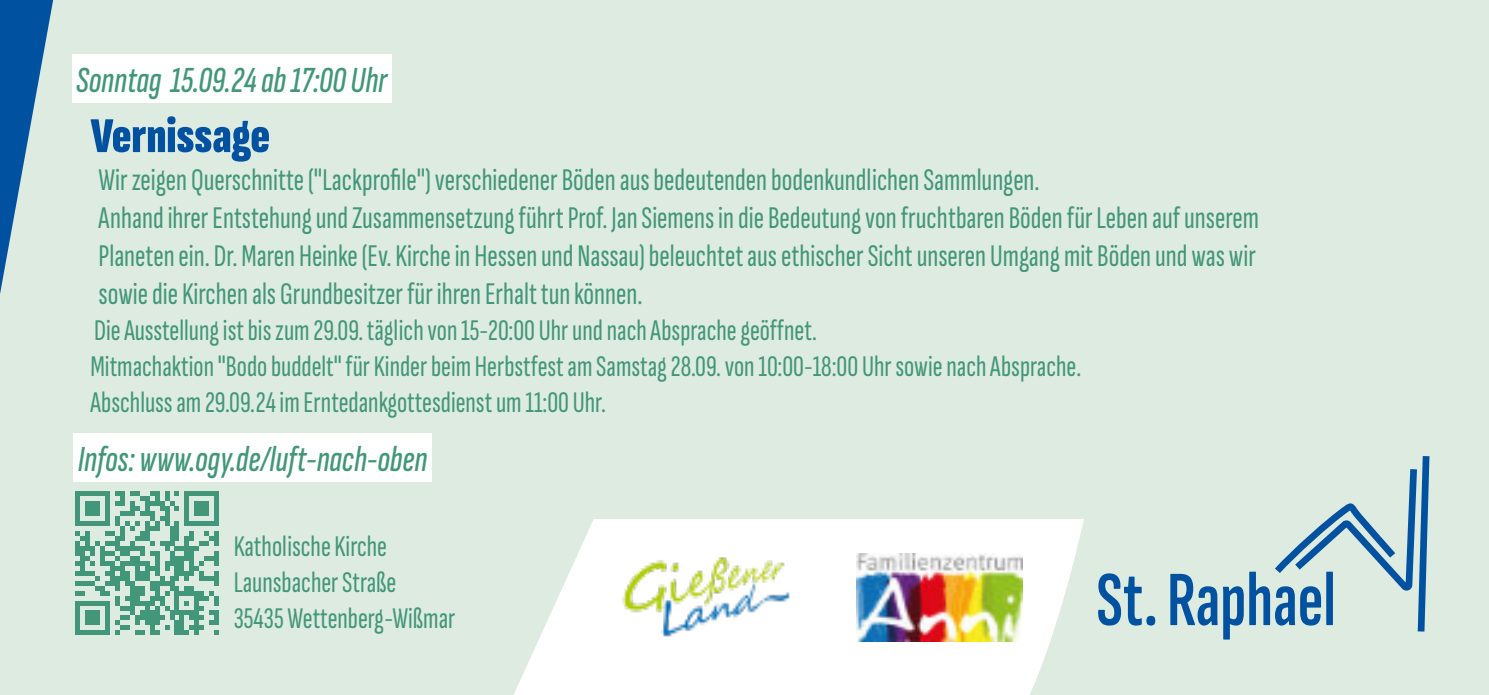
<style>
.page{position:relative;width:1489px;height:695px;background:#fff}
.page>*{position:absolute;margin:0;border:0;box-sizing:border-box;transform-origin:0 0}
.t1{font:900 extra-condensed 50px "Sofia Sans";color:#0051a0}
.t2{font:italic 500 extra-condensed 36.75px "Sofia Sans";color:#429679}
.t3{font:extra-condensed 31.5px "Sofia Sans";color:#429679}
.t4{font:extra-condensed 30px "Sofia Sans";color:#429679}
</style>
<div class="page">
<div style="left:0;top:0;width:1488px;height:694px;background:#ddebe0"></div>
<div style="left:72px;top:54px;width:319px;height:49px;background:#fff"></div>
<svg style="left:1098px;top:456px;width:331px;height:183px"></svg>
<svg style="left:75px;top:491px;width:144px;height:144px"></svg>
<svg style="left:514px;top:519px;width:569px;height:175px;fill:#fff"></svg>
<svg style="left:0;top:0;width:54px;height:294px"></svg>
<div style="left:73px;top:433px;width:358px;height:49px;background:#fff"></div>
<img style="left:618px;top:542px;width:177px;height:106px">
<img style="left:856px;top:553px;width:166px;height:88px">
<p class="t2" style="left:76px;top:59px;width:312px">Sonntag 15.09.24 ab 17:00 Uhr</p>
<p class="t1" style="left:90px;top:107px;width:181px">Vernissage</p>
<p class="t3" style="left:99px;top:161px;width:942px">Wir zeigen Querschnitte ("Lackprofile") verschiedener Böden aus bedeutenden bodenkundlichen Sammlungen.</p>
<p class="t3" style="left:99px;top:199px;width:1161px">Anhand ihrer Entstehung und Zusammensetzung führt Prof. Jan Siemens in die Bedeutung von fruchtbaren Böden für Leben auf unserem</p>
<p class="t3" style="left:99px;top:237px;width:1158px">Planeten ein. Dr. Maren Heinke (Ev. Kirche in Hessen und Nassau) beleuchtet aus ethischer Sicht unseren Umgang mit Böden und was wir</p>
<p class="t3" style="left:99px;top:275px;width:545px">sowie die Kirchen als Grundbesitzer für ihren Erhalt tun können.</p>
<p class="t4" style="left:94px;top:312px;width:724px">Die Ausstellung ist bis zum 29.09. täglich von 15-20:00 Uhr und nach Absprache geöffnet.</p>
<p class="t4" style="left:90px;top:348px;width:992px">Mitmachaktion "Bodo buddelt" für Kinder beim Herbstfest am Samstag 28.09. von 10:00-18:00 Uhr sowie nach Absprache.</p>
<p class="t4" style="left:90px;top:384px;width:517px">Abschluss am 29.09.24 im Erntedankgottesdienst um 11:00 Uhr.</p>
<p class="t2" style="left:78px;top:437px;width:351px">Infos: www.ogy.de/luft-nach-oben</p>
<p class="t4" style="left:234px;top:528px;width:155px">Katholische Kirche</p>
<p class="t4" style="left:234px;top:564px;width:164px">Launsbacher Straße</p>
<p class="t4" style="left:234px;top:600px;width:223px">35435 Wettenberg-Wißmar</p>
</div>
